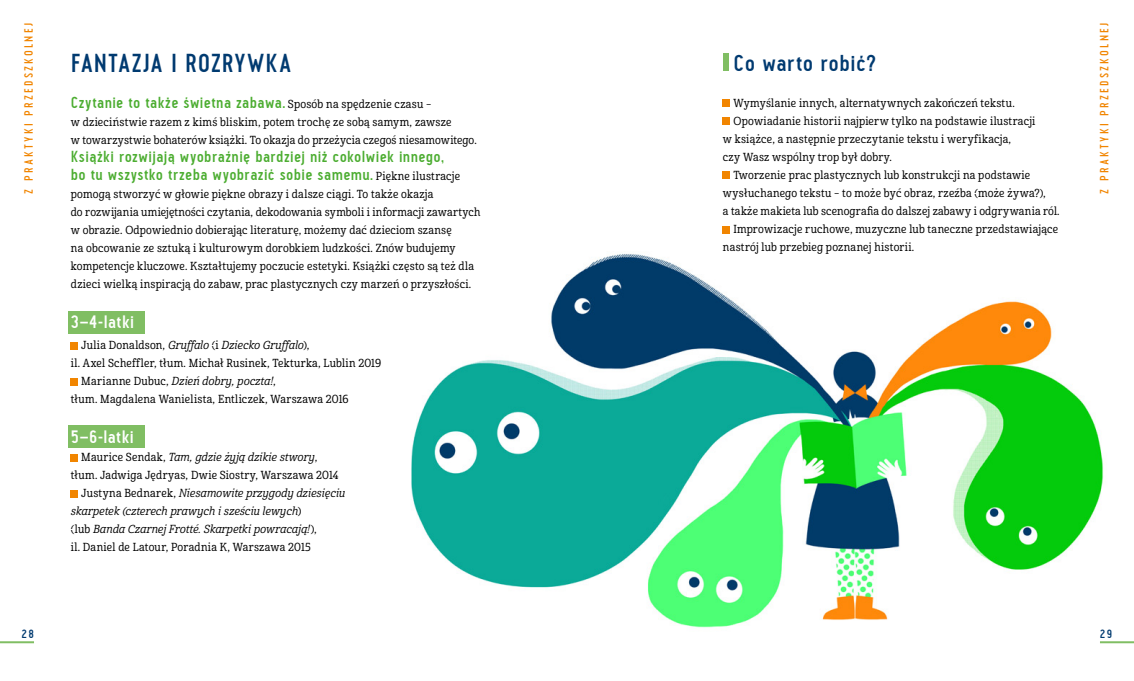
<style>
.page{position:relative;width:1134px;height:681px;background:#fff}
.page>*{position:absolute;margin:0;border:0;box-sizing:border-box;transform-origin:0 0}
.t1{font:700 26px "Pekora";letter-spacing:.015em;color:#003a70}
.t2{font:700 23px "Pekora";letter-spacing:.02em;color:#003a70}
.t3{font:700 18px "Pekora";letter-spacing:.025em;color:#fff}
.t4{font:700 16px/18px "Pekora";letter-spacing:.025em;color:#4cad31}
.t5{font:700 12px "Pekora";letter-spacing:.19em;color:#f18500}
.t6{font:700 12px "Pekora";color:#003a70}
.t7{font:11.3px/18px "Cabrito Con Med";letter-spacing:.02em;color:#000}
.t8{font:11.3px/18px "Cabrito Con Med It";letter-spacing:.01em;color:#000}
.s1{font-family:"Cabrito Con Med";font-weight:400;font-size:11.3px;color:#000}
.s2{font-family:"Cabrito Con Med"}
</style>
<div class="page">
<img style="left:411px;top:228px;width:693px;height:400px">
<div style="left:723px;top:54px;width:6px;height:17px;background:#80be63"></div>
<div style="left:723px;top:100px;width:7px;height:7px;background:#f18500"></div>
<div style="left:723px;top:118px;width:7px;height:7px;background:#f18500"></div>
<div style="left:723px;top:172px;width:7px;height:7px;background:#f18500"></div>
<div style="left:723px;top:226px;width:7px;height:7px;background:#f18500"></div>
<div style="left:68px;top:310px;width:77px;height:23px;background:#80be63"></div>
<div style="left:68px;top:425px;width:77px;height:23px;background:#80be63"></div>
<div style="left:71px;top:342px;width:7px;height:7px;background:#f18500"></div>
<div style="left:71px;top:378px;width:7px;height:7px;background:#f18500"></div>
<div style="left:71px;top:454px;width:7px;height:7px;background:#f18500"></div>
<div style="left:71px;top:490px;width:7px;height:7px;background:#f18500"></div>
<hr style="left:0;top:641px;width:34px;height:2px;background:#80be63">
<hr style="left:1100px;top:641px;width:34px;height:2px;background:#80be63">
<p class="t5" style="left:22px;top:193px;width:171px;rotate:-90deg">z praktyki przedszkolnej</p>
<p class="t5" style="left:1097px;top:193px;width:171px;rotate:-90deg">z praktyki przedszkolnej</p>
<h1 class="t1" style="left:71px;top:49px;width:23px">Fanta</h1>
<h1 class="t1" style="left:131px;top:49px;width:131px">zja i rozrywka</h1>
<h3 class="t4" style="left:71px;top:94px;width:362px">Czytanie to także świetna zabawa. <span class="s1">Sposób na spędzenie czasu –</span></h3>
<p class="t7" style="left:71px;top:113px;width:407px">w dzieciństwie razem z kimś bliskim, potem trochę ze sobą samym, zawsze<br>w towarzystwie bohaterów książki. To okazja do przeżycia czegoś niesamowitego.</p>
<h3 class="t4" style="left:71px;top:148px;width:391px">Książki rozwijają wyobraźnię bardziej niż cokolwiek innego, bo tu wszystko trzeba wyobrazić sobie samemu. <span class="s1">Piękne ilustracje</span></h3>
<p class="t7" style="left:71px;top:185px;width:411px">pomogą stworzyć w głowie piękne obrazy i dalsze ciągi. To także okazja<br>do rozwijania umiejętności czytania, dekodowania symboli i informacji zawartych w obrazie. Odpowiednio dobierając literaturę, możemy dać dzieciom szansę<br>na obcowanie ze sztuką i kulturowym dorobkiem ludzkości. Znów budujemy kompetencje kluczowe. Kształtujemy poczucie estetyki. Książki często są też dla dzieci wielką inspiracją do zabaw, prac plastycznych czy marzeń o przyszłości.</p>
<h3 class="t3" style="left:71px;top:312px;width:65px">3–4-latki</h3>
<p class="t8" style="left:81px;top:336px;width:230px"><span class="s2">Julia Donaldson,</span> Gruffalo <span class="s2">(i</span> Dziecko Gruffalo<span class="s2">),</span></p>
<p class="t7" style="left:71px;top:354px;width:312px">il. Axel Scheffler, tłum. Michał Rusinek, Tekturka, Lublin 2019</p>
<p class="t8" style="left:81px;top:372px;width:196px"><span class="s2">Marianne Dubuc,</span> Dzień dobry, poczta!<span class="s2">,</span></p>
<p class="t7" style="left:71px;top:390px;width:279px">tłum. Magdalena Wanielista, Entliczek, Warszawa 2016</p>
<h3 class="t3" style="left:71px;top:427px;width:65px">5–6-latki</h3>
<p class="t8" style="left:81px;top:448px;width:238px"><span class="s2">Maurice Sendak,</span> Tam, gdzie żyją dzikie stwory<span class="s2">,</span></p>
<p class="t7" style="left:71px;top:466px;width:269px">tłum. Jadwiga Jędryas, Dwie Siostry, Warszawa 2014</p>
<p class="t8" style="left:71px;top:484px;width:276px;text-indent:10px"><span class="s2">Justyna Bednarek,</span> Niesamowite przygody dziesięciu skarpetek (czterech prawych i sześciu lewych<span class="s2">)<br>(lub</span> Banda Czarnej Frotté. Skarpetki powracają!<span class="s2">),</span></p>
<p class="t7" style="left:71px;top:538px;width:241px">il. Daniel de Latour, Poradnia K, Warszawa 2015</p>
<h2 class="t2" style="left:734px;top:50px;width:144px">Co warto robić?</h2>
<p class="t7" style="left:733px;top:94px;width:283px">Wymyślanie innych, alternatywnych zakończeń tekstu.</p>
<p class="t7" style="left:733px;top:112px;width:303px">Opowiadanie historii najpierw tylko na podstawie ilustracji</p>
<p class="t7" style="left:723px;top:130px;width:290px">w książce, a następnie przeczytanie tekstu i weryfikacja,</p>
<p class="t7" style="left:723px;top:148px;width:170px">czy Wasz wspólny trop był dobry.</p>
<p class="t7" style="left:733px;top:166px;width:298px">Tworzenie prac plastycznych lub konstrukcji na podstawie</p>
<p class="t7" style="left:723px;top:184px;width:324px">wysłuchanego tekstu – to może być obraz, rzeźba (może żywa?),</p>
<p class="t7" style="left:723px;top:202px;width:338px">a także makieta lub scenografia do dalszej zabawy i odgrywania ról.</p>
<p class="t7" style="left:733px;top:220px;width:326px">Improwizacje ruchowe, muzyczne lub taneczne przedstawiające</p>
<p class="t7" style="left:723px;top:238px;width:193px">nastrój lub przebieg poznanej historii.</p>
<p class="t6" style="left:21px;top:627px;width:14px">28</p>
<p class="t6" style="left:1100px;top:627px;width:14px">29</p>
</div>
